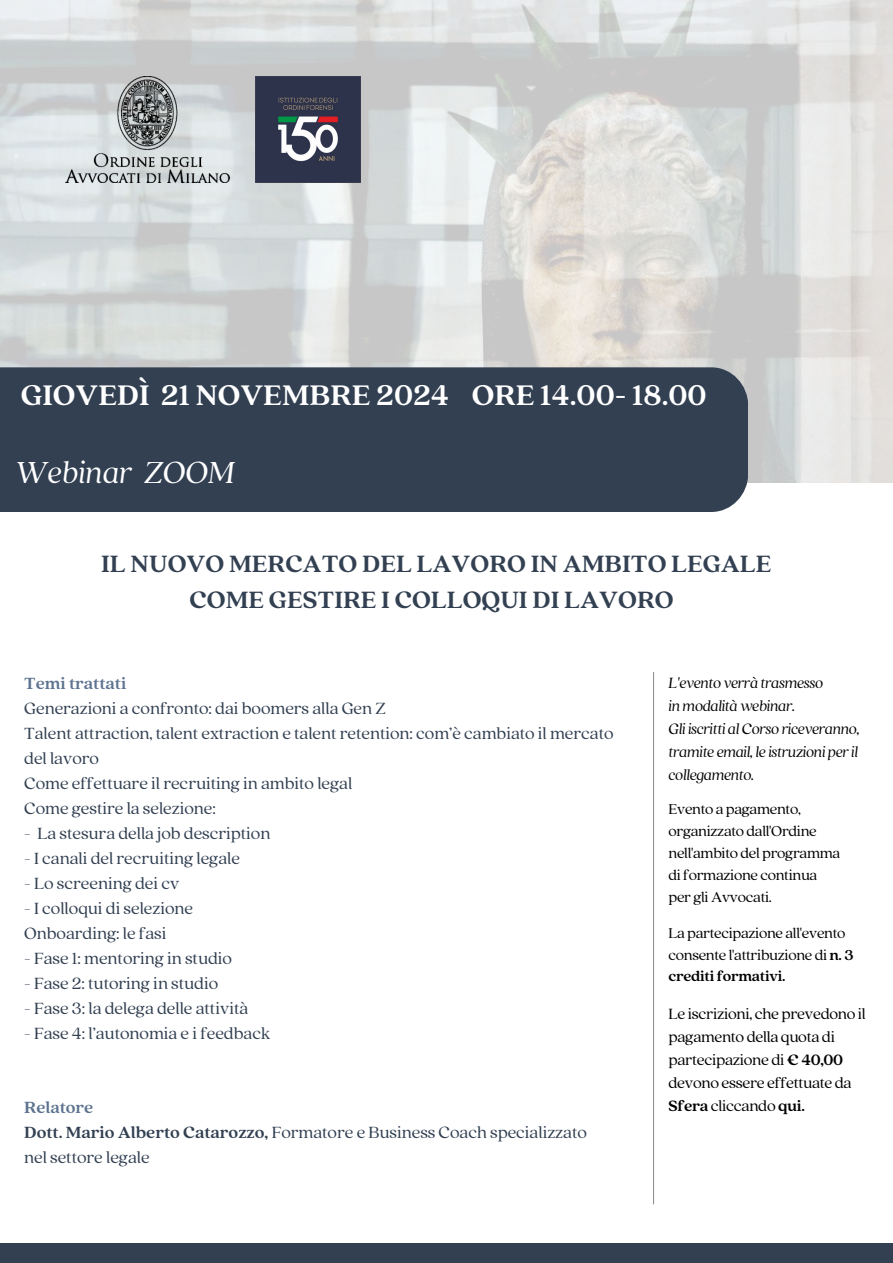
<style>
.page{position:relative;width:893px;height:1263px;background:#fff}
.page>*{position:absolute;margin:0;border:0;box-sizing:border-box;transform-origin:0 0}
.t1{font:italic 33.75px "Quincy CF";color:#fff}
.t2{font:700 31.5px "Quincy CF";color:#fff}
.t3{font:700 26.25px/36.6px "Quincy CF";color:#324052;text-align:center}
.t4{font:18px/25px "Quincy CF";color:#324052}
.t5{font:italic 16.5px/23.1px "Quincy CF";letter-spacing:-.015em;color:#000}
.t6{font:16.5px/23.1px "Quincy CF";letter-spacing:-.015em;color:#000}
.t7{font:15.75px/21.9px "Quincy CF";letter-spacing:-.015em;color:#000}
.s1{font-weight:700;color:#5d7390}
.s2{font-weight:700}
</style>
<div class="page">
<img style="left:0;top:0;width:893px;height:483px">
<img style="left:65px;top:77px;width:164px;height:105px">
<div style="left:0;top:367px;width:748px;height:145px;background:#324052"></div>
<hr style="left:653px;top:672px;width:1px;height:532px;background:#888">
<div style="left:0;top:1243px;width:893px;height:20px;background:#324052"></div>
<img style="left:255px;top:77px;width:106px;height:105px">
<h2 class="t2" style="left:21px;top:374px;width:687px">GIOVEDÌ 21 NOVEMBRE 2024 ORE 14.00- 18.00</h2>
<h1 class="t1" style="left:15px;top:451px;width:221px">Webinar ZOOM</h1>
<h4 class="t3" style="left:101px;top:543px;width:672px">IL NUOVO MERCATO DEL LAVORO IN AMBITO LEGALE<br>COME GESTIRE I COLLOQUI DI LAVORO</h4>
<p class="t4" style="left:24px;top:670px;width:591px"><span class="s1">Temi trattati<br></span>Generazioni a confronto: dai boomers alla Gen Z<br>Talent attraction, talent extraction e talent retention: com’è cambiato il mercato del lavoro<br>Come effettuare il recruiting in ambito legal<br>Come gestire la selezione:</p>
<p class="t4" style="left:24px;top:820px;width:248px">- La stesura della job description</p>
<p class="t4" style="left:24px;top:845px;width:217px">- I canali del recruiting legale</p>
<p class="t4" style="left:24px;top:870px;width:157px">- Lo screening dei cv</p>
<p class="t4" style="left:24px;top:895px;width:170px">- I colloqui di selezione<br>Onboarding: le fasi</p>
<p class="t4" style="left:24px;top:945px;width:209px">- Fase 1: mentoring in studio</p>
<p class="t4" style="left:24px;top:970px;width:195px">- Fase 2: tutoring in studio</p>
<p class="t4" style="left:24px;top:995px;width:226px">- Fase 3: la delega delle attività</p>
<p class="t4" style="left:24px;top:1020px;width:247px">- Fase 4: l’autonomia e i feedback</p>
<h3 class="t4" style="left:24px;top:1094px;width:564px"><span class="s1">Relatore<br></span><span class="s2">Dott. Mario Alberto Catarozzo,</span> Formatore e Business Coach specializzato nel settore legale</h3>
<h4 class="t5" style="left:668px;top:670px;width:192px">L'evento verrà trasmesso<br>in modalità webinar.<br>Gli iscritti al Corso riceveranno, tramite email, le istruzioni per il collegamento.</h4>
<h4 class="t7" style="left:668px;top:797px;width:173px">Evento a pagamento, organizzato dall'Ordine nell'ambito del programma</h4>
<p class="t7" style="left:668px;top:863px;width:150px">di formazione continua</p>
<p class="t7" style="left:668px;top:885px;width:105px">per gli Avvocati.</p>
<p class="t7" style="left:668px;top:921px;width:187px">La partecipazione all'evento consente l'attribuzione di <span class="s2">n. 3 crediti formativi.</span></p>
<p class="t6" style="left:668px;top:1001px;width:199px">Le iscrizioni, che prevedono il pagamento della quota di partecipazione di <span class="s2">€ 40,00 </span>devono essere effettuate da<br><span class="s2">Sfera</span> cliccando <span class="s2">qui.</span></p>
</div>
